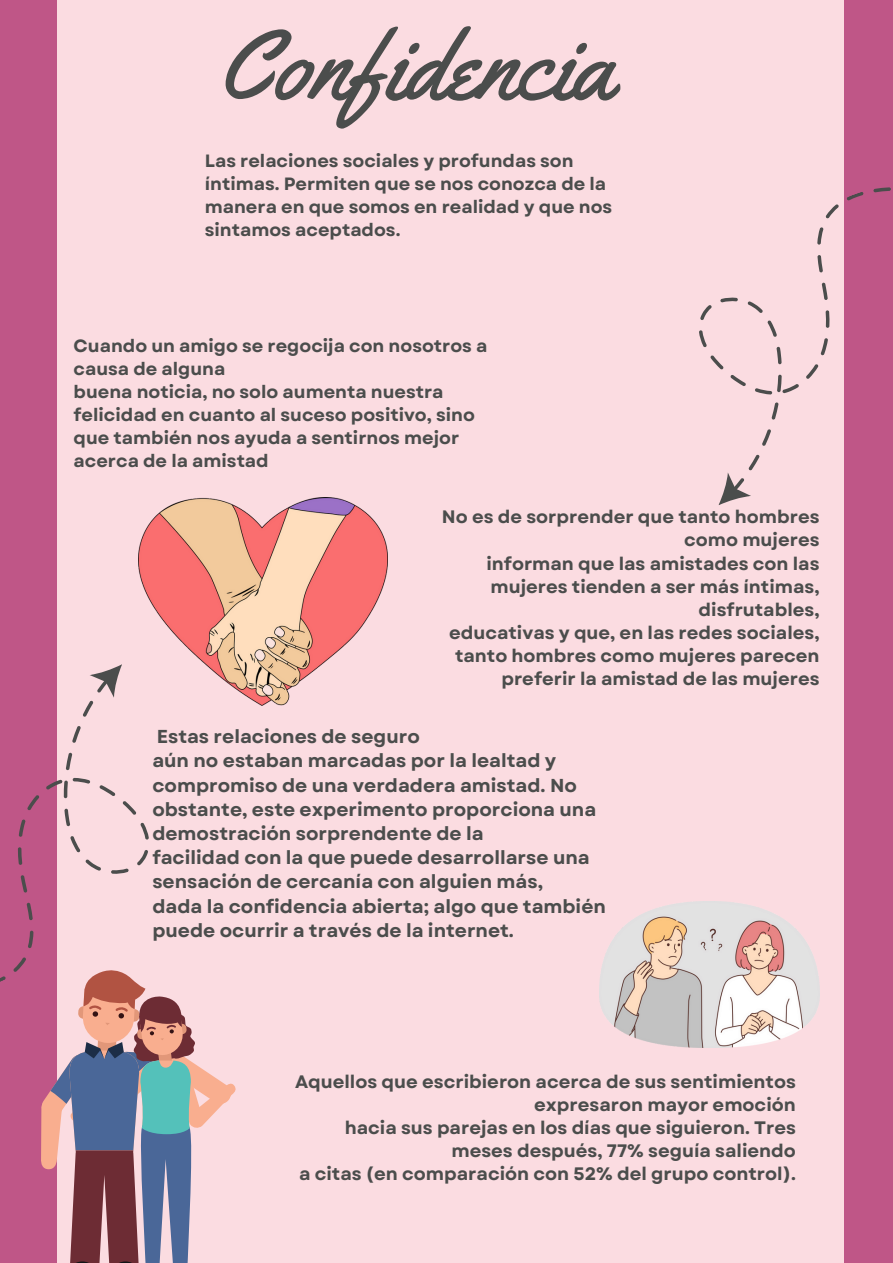
<style>
.page{position:relative;width:893px;height:1263px;background:#fbdce1}
.page>*{position:absolute;margin:0;border:0;box-sizing:border-box;transform-origin:0 0}
.t1{font:99.23px "Yellowtail";color:#4b4d4c}
.t2{font:700 18.75px/24.2px "Garet";color:#4b4d4c}
.t3{font:700 18px/23.1px "Garet";color:#4b4d4c;text-align:right}
.t4{font:700 17.77px/23.1px "Garet";color:#4b4d4c}
</style>
<div class="page">
<div style="left:0;top:0;width:57px;height:1263px;background:#bf5687"></div>
<div style="left:844px;top:0;width:49px;height:1263px;background:#bf5687"></div>
<svg style="left:699px;top:187px;width:192px;height:283px"></svg>
<svg style="left:709px;top:468px;width:42px;height:37px"></svg>
<svg style="left:0;top:703px;width:149px;height:279px"></svg>
<svg style="left:89px;top:664px;width:33px;height:39px"></svg>
<img style="left:138px;top:497px;width:249px;height:208px">
<img style="left:600px;top:902px;width:219px;height:146px">
<svg style="left:40px;top:962px;width:196px;height:301px"></svg>
<p class="t1" style="left:218px;top:3px;width:397px">Confidencia</p>
<p class="t4" style="left:205px;top:149px;width:403px">Las relaciones sociales y profundas son íntimas. Permiten que se nos conozca de la</p>
<p class="t4" style="left:205px;top:195px;width:409px">manera en que somos en realidad y que nos sintamos aceptados.</p>
<p class="t4" style="left:74px;top:334px;width:415px">Cuando un amigo se regocija con nosotros a causa de alguna</p>
<p class="t4" style="left:74px;top:380px;width:403px">buena noticia, no solo aumenta nuestra felicidad en cuanto al suceso positivo, sino</p>
<p class="t4" style="left:74px;top:426px;width:387px">que también nos ayuda a sentirnos mejor acerca de la amistad</p>
<p class="t3" style="left:442px;top:506px;width:379px">No es de sorprender que tanto hombres como mujeres</p>
<p class="t3" style="left:486px;top:552px;width:334px">informan que las amistades con las mujeres tienden a ser más íntimas, disfrutables,</p>
<p class="t3" style="left:449px;top:621px;width:372px;text-align:center">educativas y que, en las redes sociales, tanto hombres como mujeres parecen</p>
<p class="t3" style="left:501px;top:667px;width:320px">preferir la amistad de las mujeres</p>
<p class="t2" style="left:157px;top:725px;width:265px">Estas relaciones de seguro</p>
<p class="t2" style="left:152px;top:749px;width:426px">aún no estaban marcadas por la lealtad y compromiso de una verdadera amistad. No</p>
<p class="t2" style="left:152px;top:797px;width:445px">obstante, este experimento proporciona una demostración sorprendente de la</p>
<p class="t2" style="left:152px;top:846px;width:439px">facilidad con la que puede desarrollarse una sensación de cercanía con alguien más,</p>
<p class="t2" style="left:152px;top:894px;width:455px">dada la confidencia abierta; algo que también puede ocurrir a través de la internet.</p>
<p class="t3" style="left:295px;top:1070px;width:502px">Aquellos que escribieron acerca de sus sentimientos expresaron mayor emoción</p>
<p class="t3" style="left:345px;top:1116px;width:452px">hacia sus parejas en los días que siguieron. Tres meses después, 77% seguía saliendo</p>
<p class="t3" style="left:299px;top:1162px;width:498px">a citas (en comparación con 52% del grupo control).</p>
</div>
